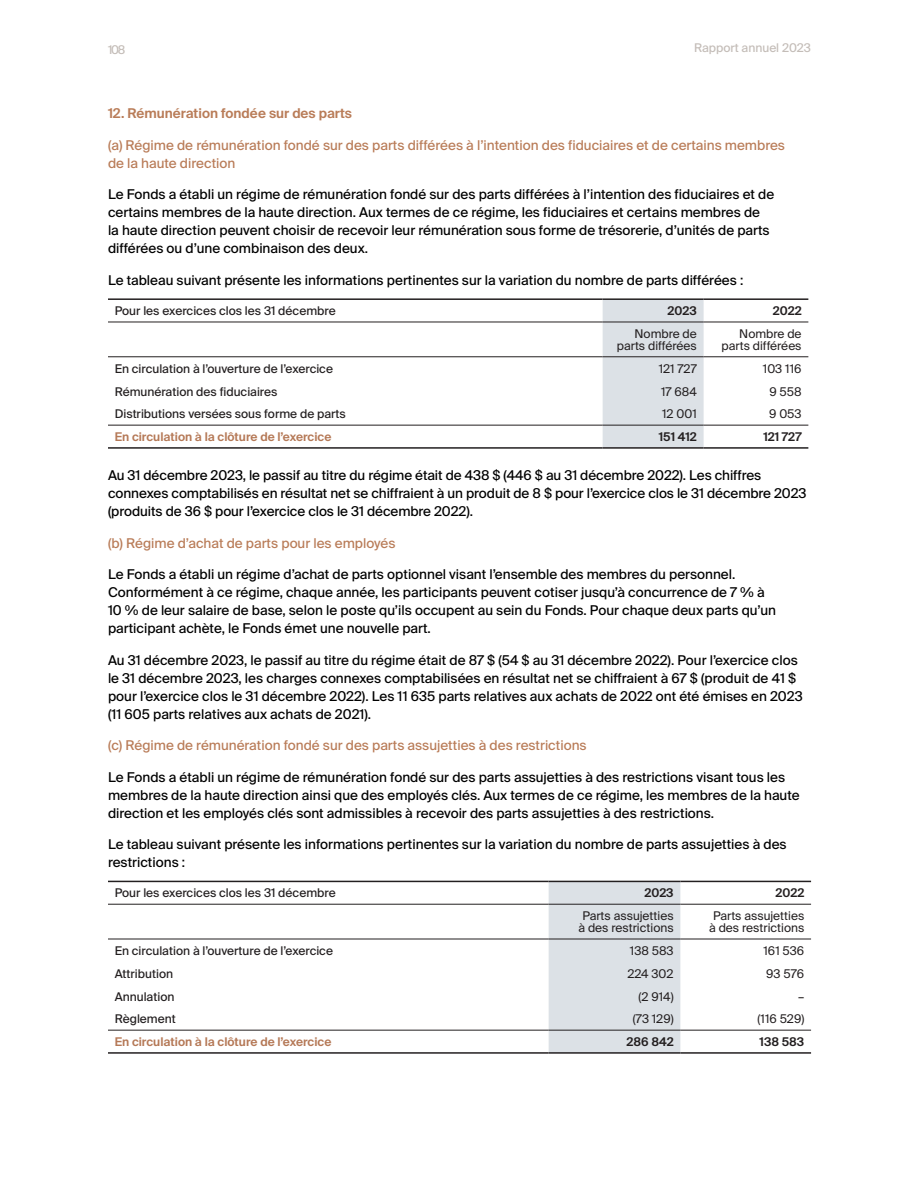
<style>
.page{position:relative;width:918px;height:1188px;background:#fff}
.page>*{position:absolute;margin:0;border:0;box-sizing:border-box;transform-origin:0 0}
.t1{font:13.5px/18px "Suisse Intl";color:#000}
.t2{font:13.5px/18px "Suisse Intl";color:#b97c58}
.t3{font:600 13.5px "Suisse Intl";color:#b97c58}
.t4{font:12px "Suisse Intl";color:#231f20}
.t5{font:12px/12px "Suisse Intl";color:#231f20;text-align:right}
.t6{font:600 12px "Suisse Intl";color:#b57957}
.t7{font:600 12px "Suisse Intl";color:#231f20}
.t8{font:12px "Suisse Intl";color:#c4bdb8}
</style>
<div class="page">
<div style="left:603px;top:300px;width:101px;height:147px;background:#dce1e6"></div>
<hr style="left:108px;top:298px;width:495px;height:2px;background:#231f20">
<hr style="left:603px;top:298px;width:101px;height:2px;background:#231f20">
<hr style="left:704px;top:298px;width:104px;height:2px;background:#231f20">
<hr style="left:108px;top:322px;width:495px;height:1px;background:#231f20">
<hr style="left:603px;top:322px;width:101px;height:1px;background:#231f20">
<hr style="left:704px;top:322px;width:104px;height:1px;background:#231f20">
<hr style="left:108px;top:357px;width:495px;height:1px;background:#231f20">
<hr style="left:603px;top:357px;width:101px;height:1px;background:#231f20">
<hr style="left:704px;top:357px;width:104px;height:1px;background:#231f20">
<hr style="left:108px;top:425px;width:495px;height:1px;background:#231f20">
<hr style="left:108px;top:447px;width:495px;height:2px;background:#231f20">
<hr style="left:603px;top:425px;width:101px;height:1px;background:#231f20">
<hr style="left:603px;top:447px;width:101px;height:2px;background:#231f20">
<hr style="left:704px;top:425px;width:104px;height:1px;background:#231f20">
<hr style="left:704px;top:447px;width:104px;height:2px;background:#231f20">
<div style="left:549px;top:882px;width:131px;height:170px;background:#dce1e6"></div>
<hr style="left:108px;top:881px;width:441px;height:1px;background:#231f20">
<hr style="left:549px;top:881px;width:131px;height:1px;background:#231f20">
<hr style="left:680px;top:881px;width:131px;height:1px;background:#231f20">
<hr style="left:108px;top:904px;width:441px;height:1px;background:#231f20">
<hr style="left:549px;top:904px;width:131px;height:1px;background:#231f20">
<hr style="left:680px;top:904px;width:131px;height:1px;background:#231f20">
<hr style="left:108px;top:939px;width:441px;height:1px;background:#231f20">
<hr style="left:549px;top:939px;width:131px;height:1px;background:#231f20">
<hr style="left:680px;top:939px;width:131px;height:1px;background:#231f20">
<hr style="left:108px;top:1030px;width:441px;height:1px;background:#231f20">
<hr style="left:108px;top:1052px;width:441px;height:2px;background:#231f20">
<hr style="left:549px;top:1030px;width:131px;height:1px;background:#231f20">
<hr style="left:549px;top:1052px;width:131px;height:2px;background:#231f20">
<hr style="left:680px;top:1030px;width:131px;height:1px;background:#231f20">
<hr style="left:680px;top:1052px;width:131px;height:2px;background:#231f20">
<p class="t8" style="left:108px;top:43px;width:19px">108</p>
<p class="t8" style="left:694px;top:41px;width:119px">Rapport annuel 2023</p>
<p class="t3" style="left:108px;top:106px;width:246px">12. Rémunération fondée sur des parts</p>
<p class="t2" style="left:108px;top:136px;width:679px">(a) Régime de rémunération fondé sur des parts différées à l’intention des fiduciaires et de certains membres de la haute direction</p>
<p class="t1" style="left:108px;top:186px;width:668px">Le Fonds a établi un régime de rémunération fondé sur des parts différées à l’intention des fiduciaires et de certains membres de la haute direction. Aux termes de ce régime, les fiduciaires et certains membres de la haute direction peuvent choisir de recevoir leur rémunération sous forme de trésorerie, d’unités de parts différées ou d’une combinaison des deux.</p>
<p class="t1" style="left:108px;top:271px;width:637px">Le tableau suivant présente les informations pertinentes sur la variation du nombre de parts différées :</p>
<p class="t4" style="left:115px;top:304px;width:222px">Pour les exercices clos les 31 décembre</p>
<p class="t7" style="left:668px;top:304px;width:31px">2023</p>
<p class="t7" style="left:773px;top:304px;width:30px">2022</p>
<p class="t5" style="left:617px;top:328px;width:82px">Nombre de parts différées</p>
<p class="t5" style="left:722px;top:328px;width:82px">Nombre de parts différées</p>
<p class="t4" style="left:115px;top:362px;width:220px">En circulation à l’ouverture de l’exercice</p>
<p class="t5" style="left:659px;top:363px;width:40px">121 727</p>
<p class="t5" style="left:763px;top:363px;width:40px">103 116</p>
<p class="t4" style="left:115px;top:384px;width:164px">Rémunération des fiduciaires</p>
<p class="t5" style="left:661px;top:385px;width:37px">17 684</p>
<p class="t5" style="left:769px;top:385px;width:34px">9 558</p>
<p class="t4" style="left:115px;top:407px;width:233px">Distributions versées sous forme de parts</p>
<p class="t5" style="left:662px;top:408px;width:36px">12 001</p>
<p class="t5" style="left:769px;top:408px;width:34px">9 053</p>
<p class="t6" style="left:115px;top:430px;width:218px">En circulation à la clôture de l’exercice</p>
<p class="t7" style="left:659px;top:430px;width:40px">151 412</p>
<p class="t7" style="left:763px;top:430px;width:40px">121 727</p>
<p class="t1" style="left:108px;top:466px;width:700px">Au 31 décembre 2023, le passif au titre du régime était de 438 $ (446 $ au 31 décembre 2022). Les chiffres connexes comptabilisés en résultat net se chiffraient à un produit de 8 $ pour l’exercice clos le 31 décembre 2023 (produits de 36 $ pour l’exercice clos le 31 décembre 2022).</p>
<p class="t2" style="left:108px;top:534px;width:289px">(b) Régime d’achat de parts pour les employés</p>
<p class="t1" style="left:108px;top:565px;width:670px">Le Fonds a établi un régime d’achat de parts optionnel visant l’ensemble des membres du personnel.<br>Conformément à ce régime, chaque année, les participants peuvent cotiser jusqu’à concurrence de 7 % à 10 % de leur salaire de base, selon le poste qu’ils occupent au sein du Fonds. Pour chaque deux parts qu’un participant achète, le Fonds émet une nouvelle part.</p>
<p class="t1" style="left:108px;top:651px;width:696px">Au 31 décembre 2023, le passif au titre du régime était de 87 $ (54 $ au 31 décembre 2022). Pour l’exercice clos le 31 décembre 2023, les charges connexes comptabilisées en résultat net se chiffraient à 67 $ (produit de 41 $ pour l’exercice clos le 31 décembre 2022). Les 11 635 parts relatives aux achats de 2022 ont été émises en 2023 (11 605 parts relatives aux achats de 2021).</p>
<p class="t2" style="left:108px;top:736px;width:480px">(c) Régime de rémunération fondé sur des parts assujetties à des restrictions</p>
<p class="t1" style="left:108px;top:768px;width:693px">Le Fonds a établi un régime de rémunération fondé sur des parts assujetties à des restrictions visant tous les membres de la haute direction ainsi que des employés clés. Aux termes de ce régime, les membres de la haute direction et les employés clés sont admissibles à recevoir des parts assujetties à des restrictions.</p>
<p class="t1" style="left:108px;top:835px;width:680px">Le tableau suivant présente les informations pertinentes sur la variation du nombre de parts assujetties à des restrictions :</p>
<p class="t4" style="left:115px;top:886px;width:222px">Pour les exercices clos les 31 décembre</p>
<p class="t7" style="left:644px;top:886px;width:31px">2023</p>
<p class="t7" style="left:776px;top:886px;width:30px">2022</p>
<p class="t5" style="left:578px;top:910px;width:97px;text-align:center">Parts assujetties à des restrictions</p>
<p class="t5" style="left:709px;top:910px;width:97px;text-align:center">Parts assujetties à des restrictions</p>
<p class="t4" style="left:115px;top:944px;width:220px">En circulation à l’ouverture de l’exercice</p>
<p class="t5" style="left:630px;top:945px;width:45px">138 583</p>
<p class="t5" style="left:764px;top:945px;width:42px">161 536</p>
<p class="t4" style="left:115px;top:967px;width:60px">Attribution</p>
<p class="t5" style="left:627px;top:968px;width:48px">224 302</p>
<p class="t5" style="left:766px;top:968px;width:40px">93 576</p>
<p class="t4" style="left:115px;top:989px;width:61px">Annulation</p>
<p class="t5" style="left:639px;top:990px;width:37px">(2 914)</p>
<p class="t5" style="left:798px;top:990px;width:8px">–</p>
<p class="t4" style="left:115px;top:1012px;width:63px">Règlement</p>
<p class="t5" style="left:633px;top:1013px;width:42px">(73 129)</p>
<p class="t5" style="left:757px;top:1013px;width:48px">(116 529)</p>
<p class="t6" style="left:115px;top:1035px;width:218px">En circulation à la clôture de l’exercice</p>
<p class="t7" style="left:627px;top:1035px;width:49px">286 842</p>
<p class="t7" style="left:760px;top:1035px;width:46px">138 583</p>
</div>
